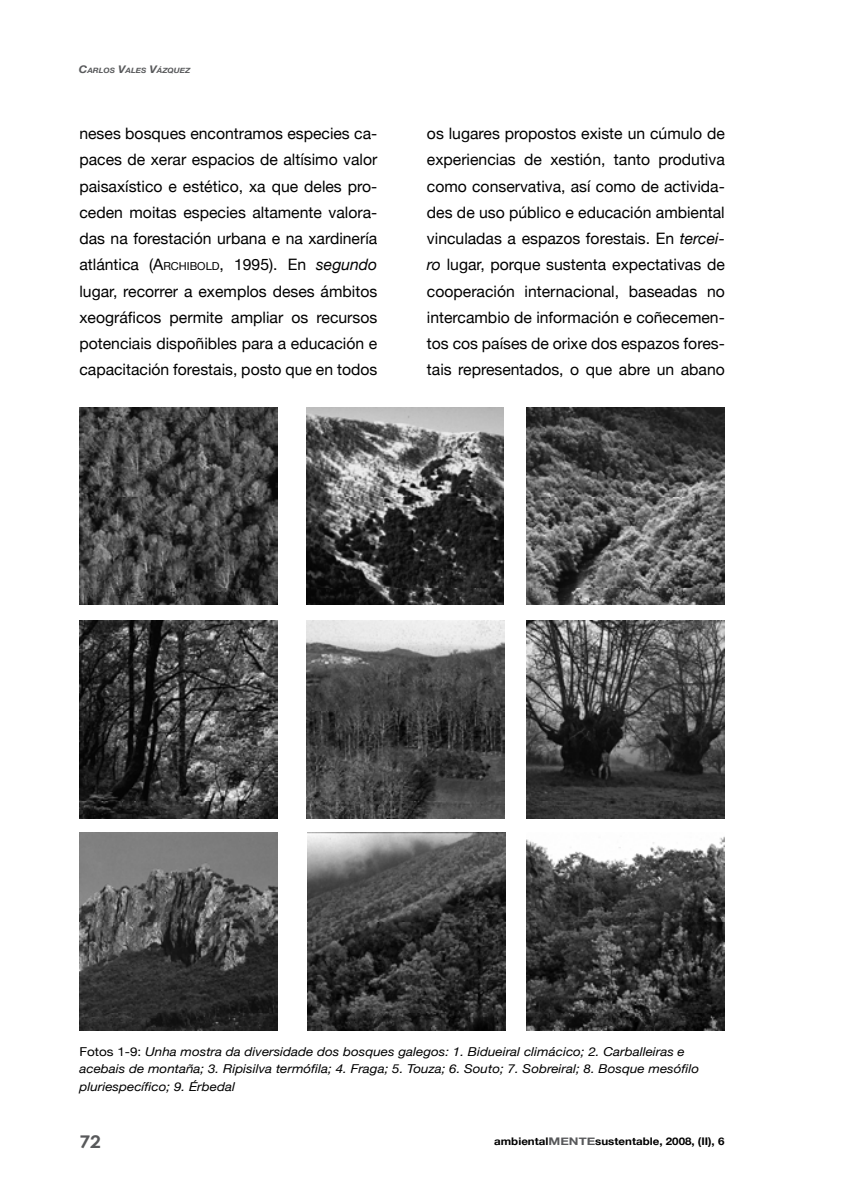
<style>
.page{position:relative;width:844px;height:1191px;background:#fff}
.page>*{position:absolute;margin:0;border:0;box-sizing:border-box;transform-origin:0 0}
.t1{font:700 17.5px "Century Gothic";color:#58595b;scale:1.1 1}
.t2{font:15.75px/26.2px "Helvetica Neue";color:#000;text-align:justify}
.t3{font:italic 12.25px/17.5px "Helvetica Neue";color:#000;scale:1.1 1}
.t4{font:700 10.5px "Helvetica Neue";color:#000;scale:1.1 1}
.t5{font:italic 700 7.35px "Helvetica Neue";color:#58595b;scale:1.1 1}
.s1{font-size:10.5px}
.s2{font-size:11.03px}
.s3{font-style:italic}
.s4{font-style:normal}
.s5{color:#58595b}
</style>
<div class="page">
<img style="left:527px;top:837px;width:197px;height:193px">
<img style="left:527px;top:407px;width:197px;height:198px">
<img style="left:307px;top:832px;width:198px;height:198px">
<img style="left:306px;top:620px;width:198px;height:198px">
<img style="left:527px;top:620px;width:197px;height:198px">
<img style="left:79px;top:407px;width:198px;height:198px">
<img style="left:306px;top:407px;width:198px;height:198px">
<img style="left:79px;top:620px;width:198px;height:198px">
<img style="left:79px;top:832px;width:198px;height:198px">
<p class="t5" style="left:79px;top:65px;width:103px"><span class="s1">C</span>ARLOS <span class="s1">V</span>ALES <span class="s1">V</span>ÁZQUEZ</p>
<p class="t2" style="left:79px;top:120px;width:299px">neses bosques encontramos especies ca&shy;paces de xerar espacios de altísimo valor paisaxístico e estético, xa que deles pro&shy;ceden moitas especies altamente valora&shy;das na forestación urbana e na xardinería atlántica (A<span class="s2">rchibold</span>, 1995). En <span class="s3">segundo </span>lugar, recorrer a exemplos deses ámbitos xeográficos permite ampliar os recursos potenciais dispoñibles para a educación e capacitación forestais, posto que en todos</p>
<p class="t2" style="left:427px;top:120px;width:299px">os lugares propostos existe un cúmulo de experiencias de xestión, tanto produtiva como conservativa, así como de activida&shy;des de uso público e educación ambiental vinculadas a espazos forestais. En <span class="s3">tercei&shy;ro</span> lugar, porque sustenta expectativas de cooperación internacional, baseadas no intercambio de información e coñecemen&shy;tos cos países de orixe dos espazos fores&shy;tais representados, o que abre un abano</p>
<p class="t3" style="left:79px;top:1042px;width:564px"><span class="s4">Fotos 1-9:</span> Unha mostra da diversidade dos bosques galegos: 1. Bidueiral climácico; 2. Carballeiras e acebais de montaña; 3. Ripisilva termófila; 4. Fraga; 5. Touza; 6. Souto; 7. Sobreiral; 8. Bosque mesófilo pluriespecífico; 9. Érbedal</p>
<p class="t1" style="left:79px;top:1130px;width:21px">72</p>
<p class="t4" style="left:494px;top:1134px;width:211px">ambiental<span class="s5">MENTE</span>sustentable, 2008, (II), 6</p>
</div>
